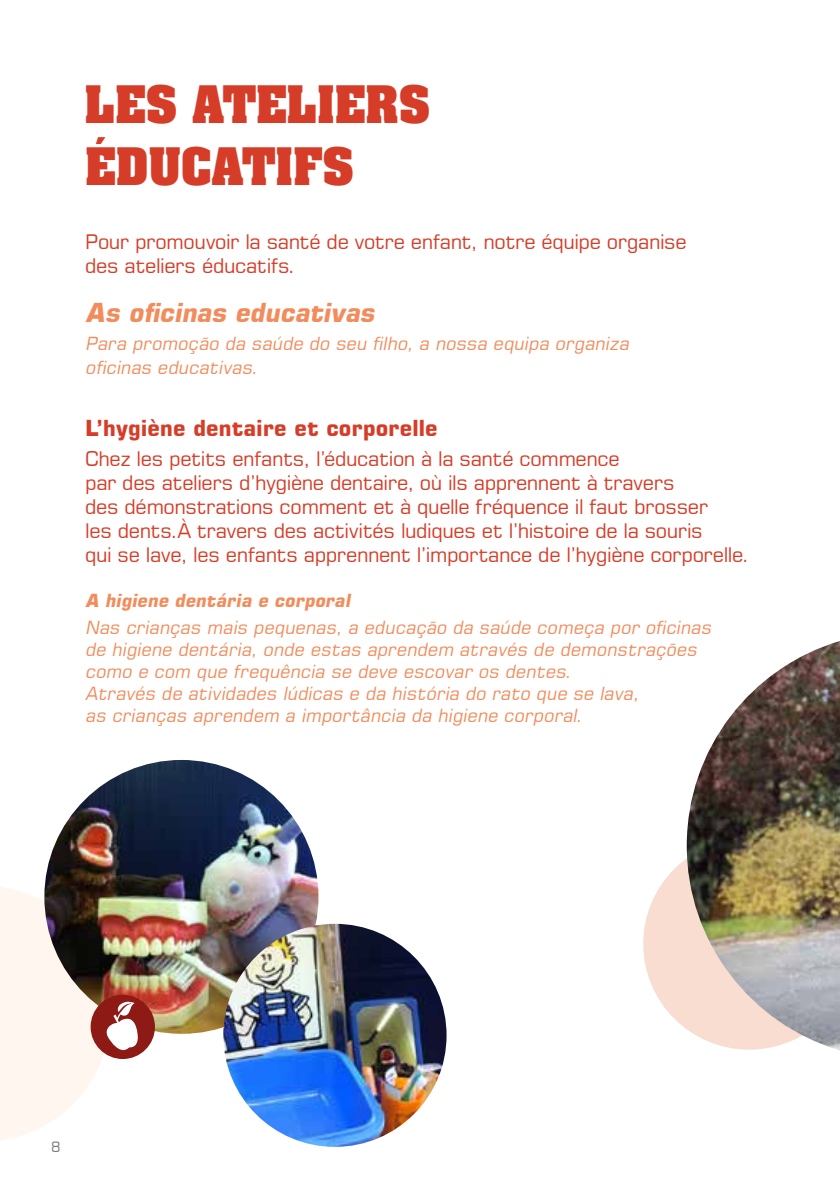
<style>
.page{position:relative;width:840px;height:1191px;background:#fff}
.page>*{position:absolute;margin:0;border:0;box-sizing:border-box;transform-origin:0 0}
.t1{font:700 44px/62px "Aachen Std";color:#d63d28}
.t2{font:italic 700 26px "Square 721 BT";color:#f28c5c}
.t3{font:700 22px "Square 721 BT";color:#d63d28}
.t4{font:20px/24px "Square 721 BT";letter-spacing:-.02em;color:#d63d28}
.t5{font:italic 18px/22px "Square 721 BT";color:#f28c5c}
.t6{font:italic 700 18px "Square 721 BT";color:#f28c5c}
.t7{font:14px "Square 721 BT";color:#7c7b7b}
</style>
<div class="page">
<svg style="left:643px;top:859px;width:43px;height:170px;fill:#f8ddd0"></svg>
<img style="left:44px;top:760px;width:274px;height:273px;border-radius:137px">
<img style="left:223px;top:923px;width:223px;height:223px;border-radius:111px">
<div style="left:91px;top:994px;width:64px;height:65px;background:#8d1a14;border-radius:50%"></div>
<svg style="left:0;top:885px;width:138px;height:255px"></svg>
<img style="left:686px;top:641px;width:153px;height:409px">
<h1 class="t1" style="left:85px;top:74px;width:347px">LES ATELIERS<br>ÉDUCATIFS</h1>
<p class="t4" style="left:85px;top:230px;width:602px">Pour promouvoir la santé de votre enfant, notre équipe organise des ateliers éducatifs.</p>
<h2 class="t2" style="left:85px;top:297px;width:296px">As oficinas educativas</h2>
<p class="t5" style="left:85px;top:331px;width:549px;line-height:24px">Para promoção da saúde do seu filho, a nossa equipa organiza oficinas educativas.</p>
<p class="t3" style="left:85px;top:415px;width:354px">L’hygiène dentaire et corporelle</p>
<p class="t4" style="left:85px;top:446px;width:666px">Chez les petits enfants, l’éducation à la santé commence<br>par des ateliers d’hygiène dentaire, où ils apprennent à travers<br>des démonstrations comment et à quelle fréquence il faut brosser<br>les dents.À travers des activités ludiques et l’histoire de la souris<br>qui se lave, les enfants apprennent l’importance de l’hygiène corporelle.</p>
<p class="t6" style="left:85px;top:589px;width:270px">A higiene dentária e corporal</p>
<p class="t5" style="left:85px;top:616px;width:631px">Nas crianças mais pequenas, a educação da saúde começa por oficinas de higiene dentária, onde estas aprendem através de demonstrações como e com que frequência se deve escovar os dentes.<br>Através de atividades lúdicas e da história do rato que se lava,<br>as crianças aprendem a importância da higiene corporal.</p>
<p class="t7" style="left:51px;top:1138px;width:11px">8</p>
</div>
